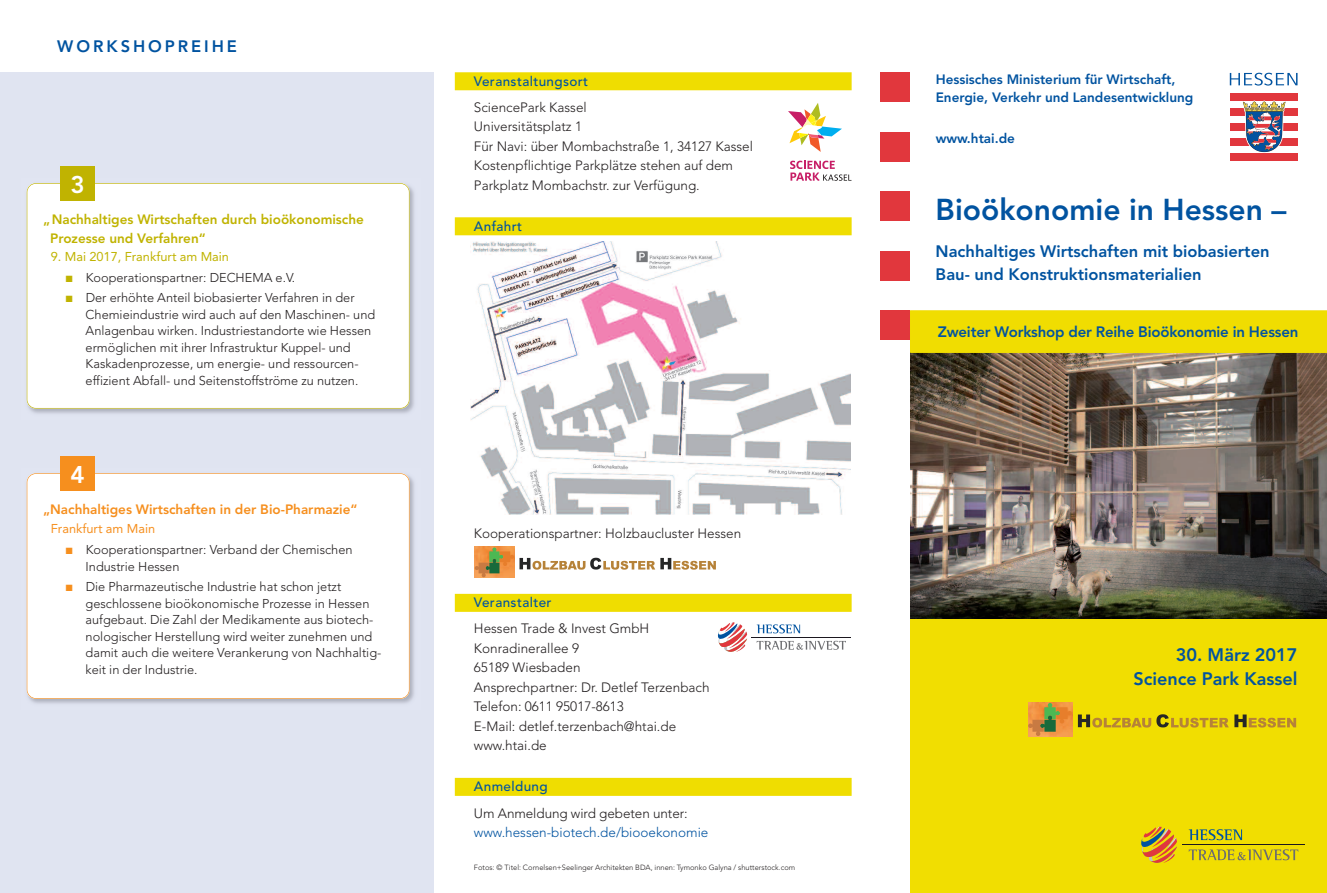
<style>
.page{position:relative;width:1327px;height:893px;background:#fff}
.page>*{position:absolute;margin:0;border:0;box-sizing:border-box;transform-origin:0 0}
.t1{font:800 30px "Avenir";color:#0153a0}
.t2{font:800 24px "Avenir";color:#fff}
.t3{font:800 18px/24px "Avenir";color:#0153a0;text-align:right}
.t4{font:800 16.5px/22.5px "Avenir";color:#0153a0}
.t5{font:800 16.5px "Avenir";letter-spacing:.18em;color:#0153a0}
.t6{font:800 15px "Avenir";letter-spacing:-.01em;color:#0153a0}
.t7{font:300 13.5px/19.5px "Avenir";color:#231f20}
.t8{font:800 13.5px/18px "Avenir";color:#0153a0}
.t9{font:800 13.5px/19.5px "Avenir";color:#c0b301}
.t10{font:500 13.5px "Avenir";letter-spacing:.03em;color:#0153a0}
.t11{font:800 13.5px "Avenir";color:#f68f1e}
.t12{font:300 13.5px "Avenir";color:#0153a0}
.t13{font:300 12.75px/16.5px "Avenir";color:#231f20}
.t14{font:12.75px "Avenir";color:#c0b301}
.t15{font:12.75px "Avenir";color:#f68f1e}
.t16{font:300 7.5px "Avenir";color:#231f20}
.s1{color:#c0b301}
.s2{color:#f68f1e}
</style>
<div class="page">
<img style="left:471px;top:242px;width:379px;height:272px">
<div style="left:910px;top:310px;width:417px;height:583px;background:#f1de01"></div>
<div style="left:1229px;top:93px;width:68px;height:7px;background:#e1373d"></div>
<div style="left:1229px;top:108px;width:68px;height:7px;background:#e1373d"></div>
<div style="left:1229px;top:123px;width:68px;height:8px;background:#e1373d"></div>
<div style="left:1229px;top:138px;width:68px;height:8px;background:#e1373d"></div>
<div style="left:1229px;top:153px;width:68px;height:8px;background:#e1373d"></div>
<svg style="left:1242px;top:100px;width:44px;height:53px"></svg>
<svg style="left:1229px;top:73px;width:68px;height:13px"></svg>
<img style="left:910px;top:353px;width:417px;height:265px">
<div style="left:880px;top:72px;width:30px;height:30px;background:#e1373d"></div>
<div style="left:880px;top:132px;width:30px;height:30px;background:#e1373d"></div>
<div style="left:880px;top:191px;width:30px;height:30px;background:#e1373d"></div>
<div style="left:880px;top:251px;width:30px;height:30px;background:#e1373d"></div>
<div style="left:880px;top:310px;width:30px;height:30px;background:#e1373d"></div>
<hr style="left:1182px;top:844px;width:122px;height:1px;background:#1b171f">
<svg style="left:1188px;top:829px;width:54px;height:11px"></svg>
<svg style="left:1188px;top:849px;width:110px;height:11px"></svg>
<svg style="left:1141px;top:827px;width:36px;height:36px"></svg>
<div style="left:0;top:72px;width:434px;height:821px;background:#e0e4f1"></div>
<div style="left:455px;top:72px;width:396px;height:18px;background:#efdd01"></div>
<div style="left:455px;top:217px;width:396px;height:18px;background:#efdd01"></div>
<div style="left:455px;top:594px;width:396px;height:18px;background:#efdd01"></div>
<div style="left:455px;top:778px;width:396px;height:18px;background:#efdd01"></div>
<hr style="left:751px;top:637px;width:100px;height:1px;background:#1b171f">
<svg style="left:756px;top:624px;width:44px;height:9px"></svg>
<svg style="left:756px;top:641px;width:90px;height:9px"></svg>
<svg style="left:718px;top:622px;width:29px;height:30px"></svg>
<img style="left:26px;top:468px;width:388px;height:236px">
<div style="left:27px;top:473px;width:382px;height:226px;background:#fff;border-radius:9px"></div>
<div style="left:27px;top:473px;width:382px;height:226px;border:1px solid #f68f1e;border-radius:9px"></div>
<div style="left:61px;top:456px;width:34px;height:34px;background:#f68f1e"></div>
<img style="left:26px;top:178px;width:388px;height:236px">
<div style="left:27px;top:183px;width:382px;height:226px;background:#fff;border-radius:9px"></div>
<div style="left:27px;top:183px;width:382px;height:226px;border:1px solid #c0b301;border-radius:9px"></div>
<div style="left:61px;top:166px;width:34px;height:34px;background:#c0b301"></div>
<svg style="left:910px;top:310px;width:417px;height:43px"></svg>
<img style="left:474px;top:547px;width:40px;height:31px">
<svg style="left:475px;top:547px;width:241px;height:30px"></svg>
<svg style="left:788px;top:103px;width:54px;height:49px"></svg>
<svg style="left:790px;top:161px;width:61px;height:20px"></svg>
<img style="left:1028px;top:702px;width:44px;height:35px">
<svg style="left:1078px;top:714px;width:150px;height:14px"></svg>
<svg style="left:1234px;top:714px;width:62px;height:13px"></svg>
<svg style="left:1028px;top:703px;width:44px;height:33px"></svg>
<p class="t5" style="left:57px;top:33px;width:181px">WORKSHOPREIHE</p>
<h2 class="t2" style="left:71px;top:166px;width:16px">3</h2>
<p class="t9" style="left:50px;top:209px;width:315px;text-indent:-7px">„Nachhaltiges Wirtschaften durch bioökonomische<br>Prozesse und Verfahren“</p>
<p class="t14" style="left:51px;top:246px;width:180px">9. Mai 2017, Frankfurt am Main</p>
<p class="t13" style="left:66px;top:269px;width:231px"><span class="s1">■</span> Kooperationspartner: DECHEMA e.V.</p>
<p class="t13" style="left:86px;top:290px;width:291px;text-indent:-20px"><span class="s1">■</span> Der erhöhte Anteil biobasierter Verfahren in der Chemieindustrie wird auch auf den Maschinen- und Anlagenbau wirken. Industriestandorte wie Hessen ermöglichen mit ihrer Infrastruktur Kuppel- und Kaskadenprozesse, um energie- und ressourcen&shy;effizient Abfall- und Seitenstoffströme zu nutzen.</p>
<h2 class="t2" style="left:71px;top:456px;width:16px">4</h2>
<p class="t11" style="left:43px;top:499px;width:316px">„Nachhaltiges Wirtschaften in der Bio-Pharmazie“</p>
<p class="t15" style="left:51px;top:519px;width:106px">Frankfurt am Main</p>
<p class="t13" style="left:86px;top:541px;width:268px;text-indent:-20px"><span class="s2">■</span> Kooperationspartner: Verband der Chemischen<br>Industrie Hessen</p>
<p class="t13" style="left:86px;top:579px;width:297px;text-indent:-20px"><span class="s2">■</span> Die Pharmazeutische Industrie hat schon jetzt geschlossene bioökonomische Prozesse in Hessen aufgebaut. Die Zahl der Medikamente aus biotech&shy;nologischer Herstellung wird weiter zunehmen und damit auch die weitere Verankerung von Nachhaltig&shy;keit in der Industrie.</p>
<p class="t10" style="left:474px;top:75px;width:116px">Veranstaltungsort</p>
<p class="t7" style="left:474px;top:99px;width:280px">SciencePark Kassel<br>Universitätsplatz 1<br>Für Navi: über Mombachstraße 1, 34127 Kassel Kostenpflichtige Parkplätze stehen auf dem Parkplatz Mombachstr. zur Verfügung.</p>
<p class="t10" style="left:474px;top:220px;width:50px">Anfahrt</p>
<p class="t7" style="left:474px;top:525px;width:269px">Kooperationspartner: Holzbaucluster Hessen</p>
<p class="t10" style="left:474px;top:597px;width:79px">Veranstalter</p>
<p class="t7" style="left:474px;top:620px;width:237px">Hessen Trade &amp; Invest GmbH<br>Konradinerallee 9<br>65189 Wiesbaden<br>Ansprechpartner: Dr. Detlef Terzenbach<br>Telefon: 0611 95017-8613<br>E-Mail: detlef.terzenbach@htai.de www.htai.de</p>
<p class="t10" style="left:474px;top:781px;width:75px">Anmeldung</p>
<p class="t7" style="left:474px;top:804px;width:215px">Um Anmeldung wird gebeten unter:</p>
<p class="t12" style="left:474px;top:827px;width:236px">www.hessen-biotech.de/biooekonomie</p>
<p class="t16" style="left:474px;top:863px;width:323px">Fotos: © Titel: Cornelsen+Seelinger Architekten BDA, innen: Tymonko Galyna / shutterstock.com</p>
<p class="t8" style="left:935px;top:70px;width:259px">Hessisches Ministerium für Wirtschaft,<br>Energie, Verkehr und Landesentwicklung</p>
<p class="t8" style="left:935px;top:129px;width:81px">www.htai.de</p>
<h1 class="t1" style="left:935px;top:186px;width:352px">Bioökonomie in Hessen –</h1>
<p class="t4" style="left:935px;top:240px;width:335px">Nachhaltiges Wirtschaften mit biobasierten<br>Bau- und Konstruktionsmaterialien</p>
<p class="t6" style="left:937px;top:320px;width:362px">Zweiter Workshop der Reihe Bioökonomie in Hessen</p>
<h3 class="t3" style="left:1133px;top:642px;width:165px">30. März 2017<br>Science Park Kassel</h3>
</div>
